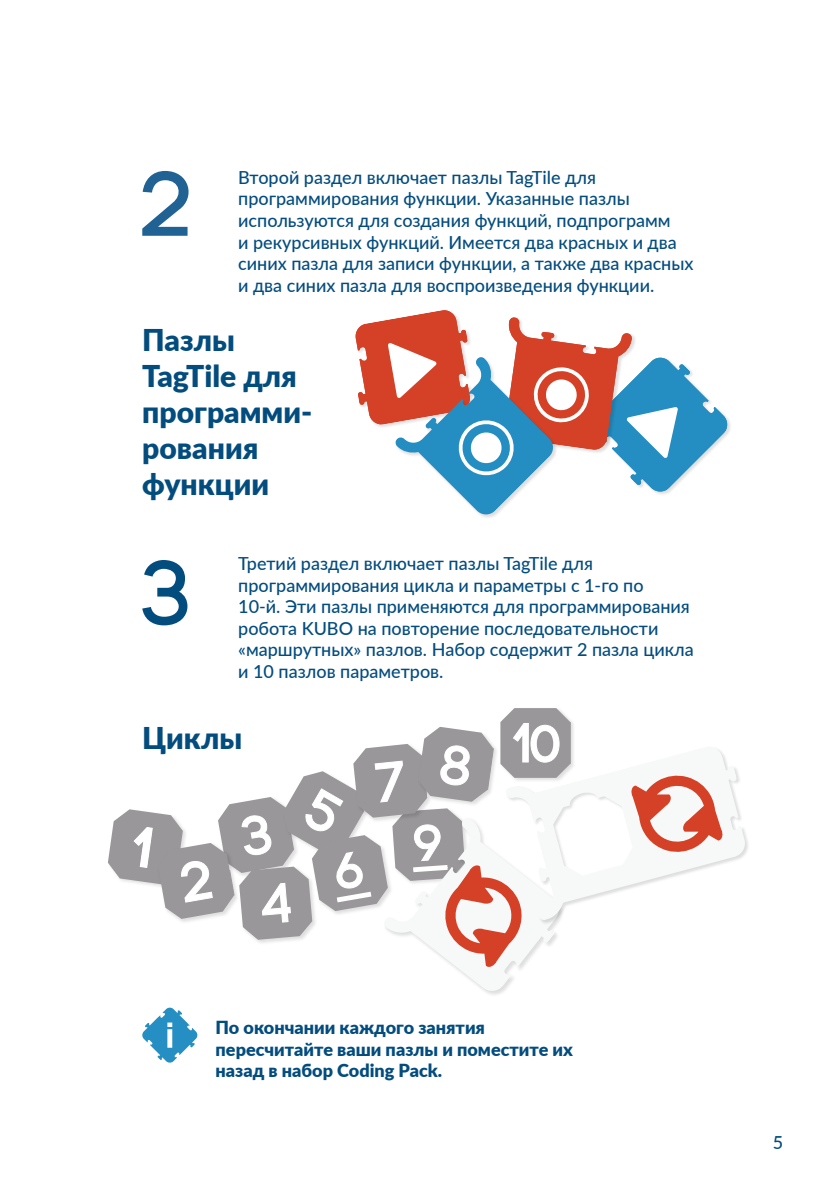
<style>
.page{position:relative;width:840px;height:1191px;background:#fff}
.page>*{position:absolute;margin:0;border:0;box-sizing:border-box;transform-origin:0 0}
.t1{font:900 30px/36px "Lato";color:#034c7e}
.t2{font:500 18px/21.6px "Lato";color:#034c7e}
.t3{font:900 18px/21.6px "Lato";color:#034c7e}
</style>
<div class="page">
<svg style="left:142px;top:171px;width:47px;height:65px"></svg>
<div style="left:592px;top:357px;width:139px;height:139px;background:#000;opacity:.13"></div>
<svg style="left:355px;top:310px;width:373px;height:206px"></svg>
<div style="left:499px;top:707px;width:76px;height:76px;background:#000;opacity:.13"></div>
<svg style="left:570px;top:745px;width:176px;height:160px"></svg>
<svg style="left:630px;top:774px;width:93px;height:79px"></svg>
<svg style="left:142px;top:560px;width:45px;height:65px"></svg>
<svg style="left:108px;top:708px;width:462px;height:284px"></svg>
<svg style="left:142px;top:1007px;width:56px;height:56px"></svg>
<p class="t2" style="left:238px;top:166px;width:456px">Второй раздел включает пазлы TagTile для программирования функции. Указанные пазлы используются для создания функций, подпрограмм<br>и рекурсивных функций. Имеется два красных и два синих пазла для записи функции, а также два красных и два синих пазла для воспроизведения функции.</p>
<h1 class="t1" style="left:142px;top:321px;width:171px">Пазлы<br>TagTile для программи&shy;рования функции</h1>
<p class="t2" style="left:238px;top:552px;width:457px">Третий раздел включает пазлы TagTile для программирования цикла и параметры с 1-го по<br>10-й. Эти пазлы применяются для программирования робота KUBO на повторение последовательности «маршрутных» пазлов. Набор содержит 2 пазла цикла и 10 пазлов параметров.</p>
<h1 class="t1" style="left:142px;top:719px;width:101px">Циклы</h1>
<p class="t3" style="left:215px;top:1016px;width:359px">По окончании каждого занятия пересчитайте ваши пазлы и поместите их назад в набор Coding Pack.</p>
<p class="t2" style="left:772px;top:1131px;width:12px">5</p>
</div>
